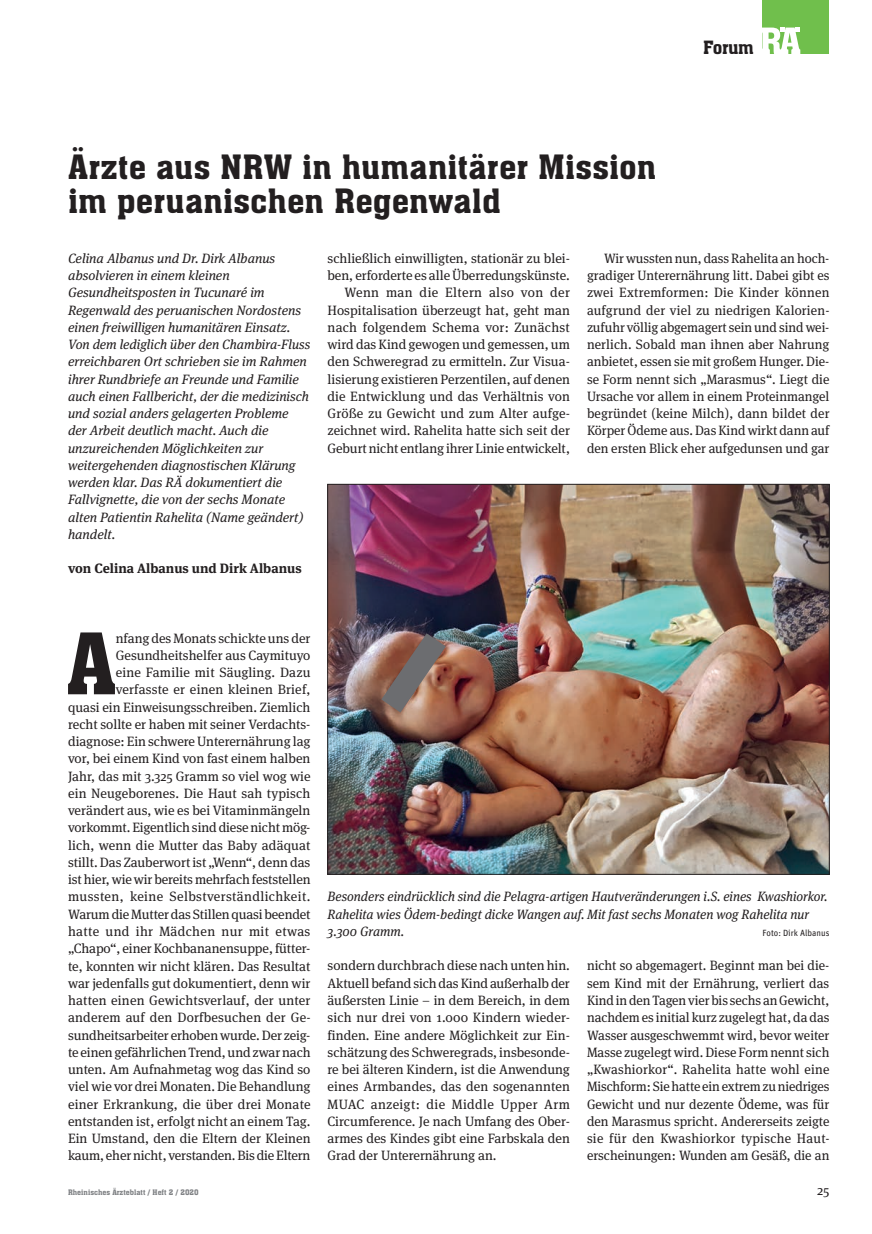
<style>
.page{position:relative;width:872px;height:1234px;background:#fff}
.page>*{position:absolute;margin:0;border:0;box-sizing:border-box;transform-origin:0 0}
.t1{font:83.1px "Aachen BT";color:#231f20}
.t2{font:33px/34.5px "Aachen BT";letter-spacing:.005em;color:#231f20}
.t3{font:18px "Aachen BT";letter-spacing:-.03em;color:#231f20}
.t4{font:13.5px/17.2px "Meta Serif OT";color:#231f20;text-align:justify}
.t5{font:italic 13.5px/17.2px "Meta Serif OT";color:#231f20}
.t6{font:italic 13.5px/17.2px "Meta Serif OT";color:#231f20;scale:.96 1}
.t7{font:700 13.5px "Meta Serif OT";color:#231f20}
.t8{font:9px "Unit";color:#231f20;scale:.96 1}
.t9{font:7.5px "Aachen BT";color:#808285}
</style>
<div class="page">
<div style="left:762px;top:0;width:67px;height:54px;background:#70bf4c"></div>
<svg style="left:762px;top:28px;width:38px;height:26px"></svg>
<img style="left:329px;top:486px;width:498px;height:386px">
<svg style="left:381px;top:633px;width:65px;height:79px;background:#8e6f64"></svg>
<h2 class="t2" style="left:68px;top:149px;width:590px">Ärzte aus NRW in humanitärer Mission im peruanischen Regenwald</h2>
<h3 class="t3" style="left:703px;top:36px;width:52px">Forum</h3>
<p class="t5" style="left:68px;top:249px;width:244px">Celina Albanus und Dr. Dirk Albanus absolvieren in einem kleinen Gesundheitsposten in Tucunaré im Regenwald des peruanischen Nordostens einen freiwilligen humanitären Einsatz.<br>Von dem lediglich über den Chambira-Fluss erreichbaren Ort schrieben sie im Rahmen ihrer Rundbriefe an Freunde und Familie auch einen Fallbericht, der die medizinisch und sozial anders gelagerten Probleme der Arbeit deutlich macht. Auch die unzureichenden Möglichkeiten zur weitergehenden diagnostischen Klärung werden klar. Das RÄ dokumentiert die Fallvignette, die von der sechs Monate alten Patientin Rahelita (Name geändert) handelt.</p>
<p class="t7" style="left:68px;top:560px;width:235px">von Celina Albanus und Dirk Albanus</p>
<p class="t4" style="left:327px;top:249px;width:244px;text-align:right">schließlich einwilligten, stationär zu blei&shy;ben, erforderte es alle Überredungskünste.<br>Wenn man die Eltern also von der Hospitalisation überzeugt hat, geht man nach folgendem Schema vor: Zunächst wird das Kind gewogen und gemessen, um den Schweregrad zu ermitteln. Zur Visua&shy;lisierung existieren Perzentilen, auf denen die Entwicklung und das Verhältnis von Größe zu Gewicht und zum Alter aufge&shy;zeichnet wird. Rahelita hatte sich seit der Geburt nicht entlang ihrer Linie entwickelt,</p>
<p class="t4" style="left:587px;top:249px;width:244px;text-indent:17px">Wir wussten nun, dass Rahelita an hoch&shy;gradiger Unterernährung litt. Dabei gibt es zwei Extremformen: Die Kinder können aufgrund der viel zu niedrigen Kalorien&shy;zufuhr völlig abgemagert sein und sind wei&shy;nerlich. Sobald man ihnen aber Nahrung anbietet, essen sie mit großem Hunger. Die&shy;se Form nennt sich „Marasmus“. Liegt die Ursache vor allem in einem Proteinmangel begründet (keine Milch), dann bildet der Körper Ödeme aus. Das Kind wirkt dann auf den ersten Blick eher aufgedunsen und gar</p>
<h1 class="t1" style="left:66px;top:611px;width:51px">A</h1>
<p class="t4" style="left:68px;top:629px;width:244px;text-align:right">nfang des Monats schickte uns der Gesundheitshelfer aus Caymituyo<br>eine Familie mit Säugling. Dazu verfasste er einen kleinen Brief,<br>quasi ein Einweisungsschreiben. Ziemlich recht sollte er haben mit seiner Verdachts&shy;diagnose: Ein schwere Unterernährung lag vor, bei einem Kind von fast einem halben Jahr, das mit 3.325 Gramm so viel wog wie ein Neugeborenes. Die Haut sah typisch verändert aus, wie es bei Vitaminmängeln vorkommt. Eigentlich sind diese nicht mög&shy;lich, wenn die Mutter das Baby adäquat stillt. Das Zauberwort ist „Wenn“, denn das ist hier, wie wir bereits mehrfach feststellen mussten, keine Selbstverständlichkeit.<br>Warum die Mutter das Stillen quasi beendet hatte und ihr Mädchen nur mit etwas „Chapo“, einer Kochbananensuppe, fütter&shy;te, konnten wir nicht klären. Das Resultat war jedenfalls gut dokumentiert, denn wir hatten einen Gewichtsverlauf, der unter anderem auf den Dorfbesuchen der Ge&shy;sundheitsarbeiter erhoben wurde. Der zeig&shy;te einen gefährlichen Trend, und zwar nach unten. Am Aufnahmetag wog das Kind so viel wie vor drei Monaten. Die Behandlung einer Erkrankung, die über drei Monate entstanden ist, erfolgt nicht an einem Tag.<br>Ein Umstand, den die Eltern der Kleinen kaum, eher nicht, verstanden. Bis die Eltern</p>
<p class="t6" style="left:327px;top:887px;width:522px">Besonders eindrücklich sind die Pelagra-artigen Hautveränderungen i.S. eines Kwashiorkor.<br>Rahelita wies Ödem-bedingt dicke Wangen auf. Mit fast sechs Monaten wog Rahelita nur<br>3.300 Gramm.</p>
<p class="t8" style="left:762px;top:927px;width:71px">Foto: Dirk Albanus</p>
<p class="t4" style="left:327px;top:956px;width:244px">sondern durchbrach diese nach unten hin.<br>Aktuell befand sich das Kind außerhalb der äußersten Linie – in dem Bereich, in dem sich nur drei von 1.000 Kindern wieder&shy;finden. Eine andere Möglichkeit zur Ein&shy;schätzung des Schweregrads, insbesonde&shy;re bei älteren Kindern, ist die Anwendung eines Armbandes, das den sogenannten MUAC anzeigt: die Middle Upper Arm Circumference. Je nach Umfang des Ober&shy;armes des Kindes gibt eine Farbskala den Grad der Unterernährung an.</p>
<p class="t4" style="left:587px;top:956px;width:244px">nicht so abgemagert. Beginnt man bei die&shy;sem Kind mit der Ernährung, verliert das Kind in den Tagen vier bis sechs an Gewicht, nachdem es initial kurz zugelegt hat, da das Wasser ausgeschwemmt wird, bevor weiter Masse zugelegt wird. Diese Form nennt sich „Kwashiorkor“. Rahelita hatte wohl eine Mischform: Sie hatte ein extrem zu niedriges Gewicht und nur dezente Ödeme, was für den Marasmus spricht. Andererseits zeigte sie für den Kwashiorkor typische Haut&shy;erscheinungen: Wunden am Gesäß, die an</p>
<p class="t9" style="left:68px;top:1187px;width:132px">Rheinisches Ärzteblatt / Heft 2 / 2020</p>
<p class="t4" style="left:817px;top:1181px;width:14px">25</p>
</div>
